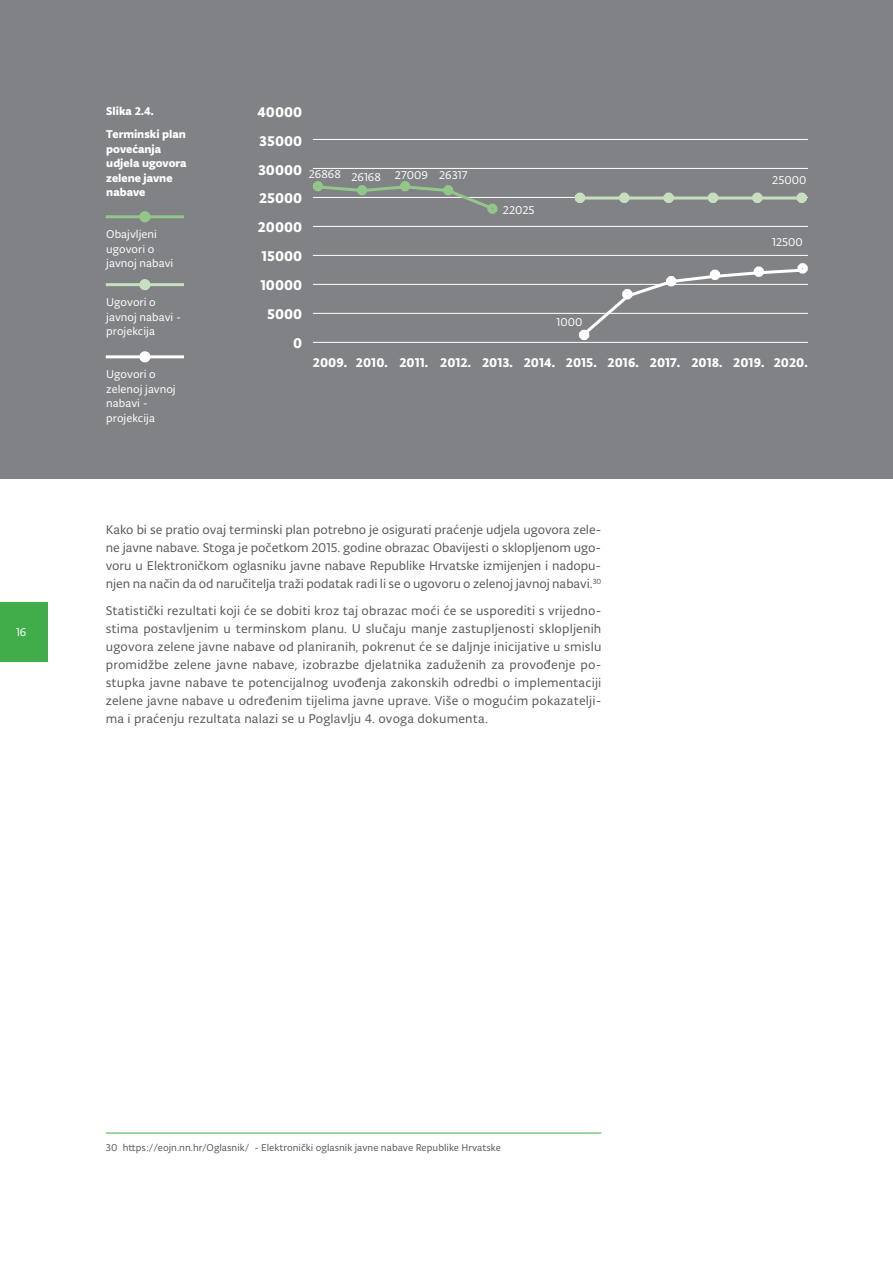
<style>
.page{position:relative;width:893px;height:1263px;background:#fff}
.page>*{position:absolute;margin:0;border:0;box-sizing:border-box;transform-origin:0 0}
.t1{font:700 15px/28.8px "Typonine Sans Pro";color:#fff}
.t2{font:13.5px/18px "Typonine Sans Pro";color:#58595b;text-align:justify}
.t3{font:700 13.5px "Typonine Sans Pro";color:#fff}
.t4{font:12px/14.4px "Typonine Sans Pro";color:#fff}
.t5{font:700 12px/14.4px "Typonine Sans Pro";color:#fff}
.t6{font:10.5px "Typonine Sans Pro";color:#58595b}
</style>
<div class="page">
<div style="left:0;top:602px;width:48px;height:59px;background:#41ad49"></div>
<div style="left:0;top:0;width:893px;height:478px;background:#808285"></div>
<hr style="left:313px;top:139px;width:495px;height:1px;background:#fff">
<hr style="left:313px;top:168px;width:495px;height:1px;background:#fff">
<hr style="left:313px;top:197px;width:495px;height:1px;background:#fff">
<hr style="left:313px;top:226px;width:495px;height:1px;background:#fff">
<hr style="left:313px;top:255px;width:495px;height:1px;background:#fff">
<hr style="left:313px;top:284px;width:495px;height:1px;background:#fff">
<hr style="left:313px;top:313px;width:495px;height:1px;background:#fff">
<hr style="left:313px;top:342px;width:495px;height:1px;background:#fff">
<svg style="left:315px;top:185px;width:181px;height:23px"></svg>
<div style="left:313px;top:181px;width:10px;height:10px;border:6px solid #93c789;border-radius:50%"></div>
<div style="left:357px;top:185px;width:10px;height:10px;border:6px solid #93c789;border-radius:50%"></div>
<div style="left:400px;top:181px;width:10px;height:10px;border:6px solid #93c789;border-radius:50%"></div>
<div style="left:443px;top:185px;width:10px;height:10px;border:6px solid #93c789;border-radius:50%"></div>
<div style="left:487px;top:204px;width:10px;height:10px;border:6px solid #93c789;border-radius:50%"></div>
<hr style="left:580px;top:197px;width:224px;height:3px;background:#c7dfbf">
<div style="left:575px;top:193px;width:10px;height:10px;border:6px solid #c7dfbf;border-radius:50%"></div>
<div style="left:619px;top:193px;width:11px;height:10px;border:6px solid #c7dfbf;border-radius:50%"></div>
<div style="left:663px;top:193px;width:11px;height:10px;border:6px solid #c7dfbf;border-radius:50%"></div>
<div style="left:708px;top:193px;width:10px;height:10px;border:6px solid #c7dfbf;border-radius:50%"></div>
<div style="left:752px;top:193px;width:11px;height:10px;border:6px solid #c7dfbf;border-radius:50%"></div>
<div style="left:796px;top:193px;width:11px;height:10px;border:6px solid #c7dfbf;border-radius:50%"></div>
<svg style="left:579px;top:267px;width:227px;height:71px"></svg>
<div style="left:797px;top:263px;width:11px;height:11px;border:6px solid #fff;border-radius:50%"></div>
<div style="left:754px;top:266px;width:10px;height:11px;border:6px solid #fff;border-radius:50%"></div>
<div style="left:710px;top:270px;width:10px;height:10px;border:6px solid #fff;border-radius:50%"></div>
<div style="left:666px;top:276px;width:10px;height:10px;border:6px solid #fff;border-radius:50%"></div>
<div style="left:622px;top:289px;width:11px;height:10px;border:6px solid #fff;border-radius:50%"></div>
<div style="left:579px;top:330px;width:10px;height:10px;border:6px solid #fff;border-radius:50%"></div>
<hr style="left:106px;top:215px;width:78px;height:3px;background:#93c789">
<div style="left:139px;top:211px;width:11px;height:11px;border:6px solid #93c789;border-radius:50%"></div>
<hr style="left:106px;top:283px;width:78px;height:3px;background:#c7dfbf">
<div style="left:139px;top:279px;width:11px;height:11px;border:6px solid #c7dfbf;border-radius:50%"></div>
<hr style="left:106px;top:355px;width:78px;height:3px;background:#fff">
<div style="left:139px;top:351px;width:11px;height:11px;border:6px solid #fff;border-radius:50%"></div>
<hr style="left:106px;top:1133px;width:495px;height:1px;background:#41ad49">
<p class="t4" style="left:16px;top:624px;width:12px">16</p>
<p class="t5" style="left:106px;top:100px;width:81px;line-height:23px">Slika 2.4.<br>Terminski plan</p>
<p class="t5" style="left:106px;top:142px;width:82px">povećanja udjela ugovora zelene javne nabave</p>
<p class="t4" style="left:106px;top:227px;width:69px">Obajvljeni ugovori o javnoj nabavi</p>
<p class="t4" style="left:106px;top:295px;width:76px">Ugovori o javnoj nabavi - projekcija</p>
<p class="t4" style="left:106px;top:367px;width:71px">Ugovori o zelenoj javnoj nabavi - projekcija</p>
<p class="t1" style="left:258px;top:98px;width:46px">40000<br>35000</p>
<p class="t1" style="left:258px;top:155px;width:46px">30000</p>
<p class="t4" style="left:309px;top:168px;width:160px">26868 26168 27009 26317</p>
<p class="t1" style="left:258px;top:184px;width:46px">25000<br>20000</p>
<p class="t1" style="left:261px;top:242px;width:42px">15000</p>
<p class="t1" style="left:260px;top:271px;width:43px">10000</p>
<p class="t1" style="left:267px;top:299px;width:37px">5000</p>
<p class="t1" style="left:293px;top:328px;width:11px">0</p>
<p class="t4" style="left:503px;top:203px;width:33px">22025</p>
<p class="t4" style="left:557px;top:315px;width:27px">1000</p>
<p class="t4" style="left:772px;top:173px;width:36px">25000</p>
<p class="t4" style="left:772px;top:235px;width:32px">12500</p>
<p class="t3" style="left:313px;top:354px;width:496px">2009. 2010. 2011. 2012. 2013. 2014. 2015. 2016. 2017. 2018. 2019. 2020.</p>
<p class="t2" style="left:106px;top:521px;width:497px">Kako bi se pratio ovaj terminski plan potrebno je osigurati praćenje udjela ugovora zele&shy;ne javne nabave. Stoga je početkom 2015. godine obrazac Obavijesti o sklopljenom ugo&shy;voru u Elektroničkom oglasniku javne nabave Republike Hrvatske izmijenjen i nadopu&shy;njen na način da od naručitelja traži podatak radi li se o ugovoru o zelenoj javnoj nabavi.<sup>30</sup></p>
<p class="t2" style="left:106px;top:601px;width:497px">Statistički rezultati koji će se dobiti kroz taj obrazac moći će se usporediti s vrijedno&shy;stima postavljenim u terminskom planu. U slučaju manje zastupljenosti sklopljenih ugovora zelene javne nabave od planiranih, pokrenut će se daljnje inicijative u smislu promidžbe zelene javne nabave, izobrazbe djelatnika zaduženih za provođenje po&shy;stupka javne nabave te potencijalnog uvođenja zakonskih odredbi o implementaciji zelene javne nabave u određenim tijelima javne uprave. Više o mogućim pokazatelji&shy;ma i praćenju rezultata nalazi se u Poglavlju 4. ovoga dokumenta.</p>
<p class="t6" style="left:106px;top:1141px;width:397px">30 https://eojn.nn.hr/Oglasnik/ - Elektronički oglasnik javne nabave Republike Hrvatske</p>
</div>
